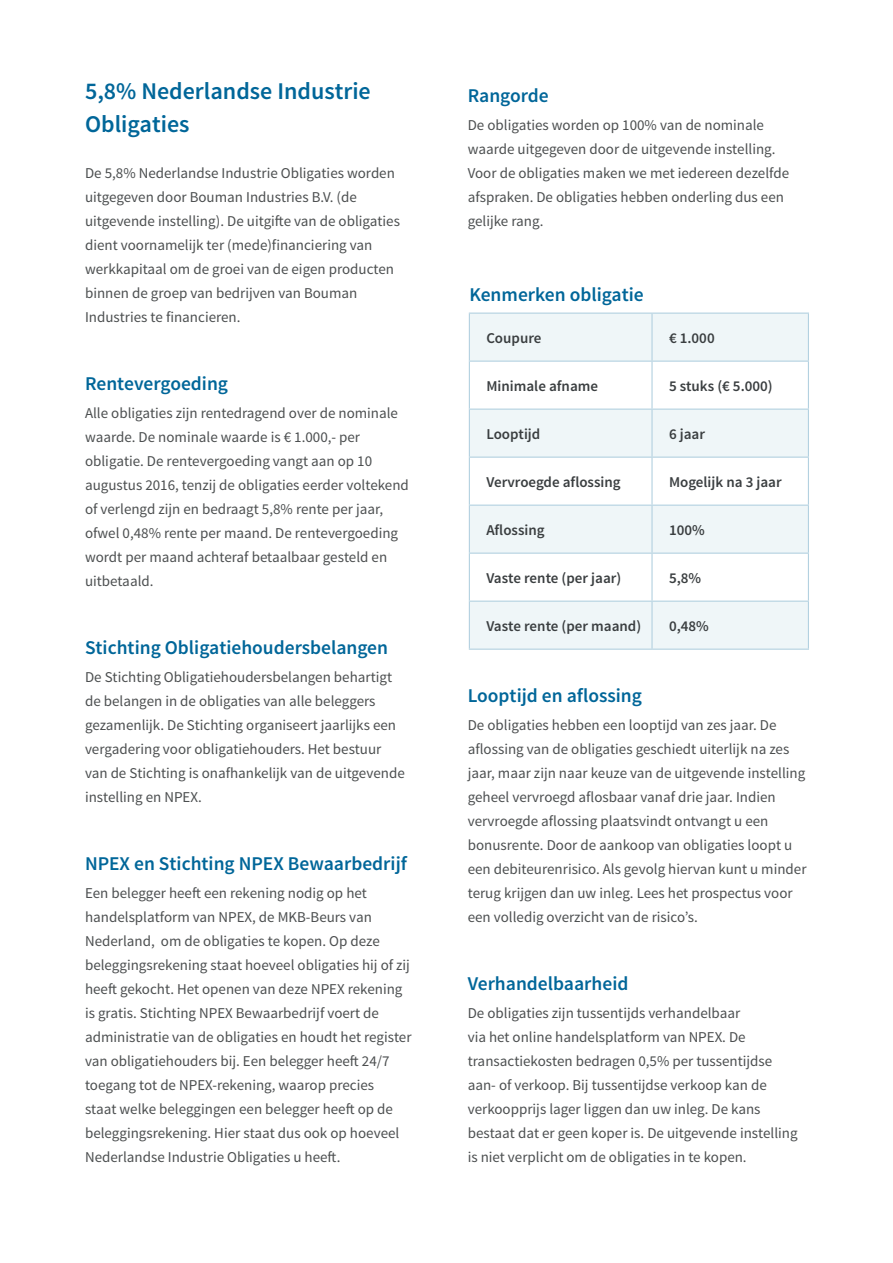
<style>
.page{position:relative;width:893px;height:1263px;background:#fff}
.page>*{position:absolute;margin:0;border:0;box-sizing:border-box;transform-origin:0 0}
.Header_02{font:600 24px/33px "Source Sans Pro";color:#069}
.Header_03{font:600 19.5px "Source Sans Pro";color:#069}
.Paragraph{font:15px/24px "Source Sans Pro";color:#4c4f50}
.Paragraph_vet{font:600 15px "Source Sans Pro";color:#3a3e40}
</style>
<div class="page">
<svg style="left:470px;top:314px;width:338px;height:335px;fill:#eff6f8"></svg>
<hr style="left:469px;top:314px;width:1px;height:47px;background:#b3d1e0">
<hr style="left:651px;top:314px;width:2px;height:47px;background:#b3d1e0">
<hr style="left:808px;top:314px;width:1px;height:47px;background:#b3d1e0">
<hr style="left:469px;top:361px;width:183px;height:1px;background:#b3d1e0">
<hr style="left:469px;top:362px;width:1px;height:47px;background:#b3d1e0">
<hr style="left:652px;top:361px;width:157px;height:1px;background:#b3d1e0">
<hr style="left:651px;top:362px;width:2px;height:47px;background:#b3d1e0">
<hr style="left:808px;top:362px;width:1px;height:47px;background:#b3d1e0">
<hr style="left:469px;top:409px;width:183px;height:1px;background:#b3d1e0">
<hr style="left:469px;top:410px;width:1px;height:47px;background:#b3d1e0">
<hr style="left:652px;top:409px;width:157px;height:1px;background:#b3d1e0">
<hr style="left:651px;top:410px;width:2px;height:47px;background:#b3d1e0">
<hr style="left:808px;top:410px;width:1px;height:47px;background:#b3d1e0">
<hr style="left:469px;top:457px;width:183px;height:1px;background:#b3d1e0">
<hr style="left:469px;top:458px;width:1px;height:47px;background:#b3d1e0">
<hr style="left:652px;top:457px;width:157px;height:1px;background:#b3d1e0">
<hr style="left:651px;top:458px;width:2px;height:47px;background:#b3d1e0">
<hr style="left:808px;top:458px;width:1px;height:47px;background:#b3d1e0">
<hr style="left:469px;top:505px;width:183px;height:1px;background:#b3d1e0">
<hr style="left:469px;top:506px;width:1px;height:47px;background:#b3d1e0">
<hr style="left:652px;top:505px;width:157px;height:1px;background:#b3d1e0">
<hr style="left:651px;top:506px;width:2px;height:47px;background:#b3d1e0">
<hr style="left:808px;top:506px;width:1px;height:47px;background:#b3d1e0">
<hr style="left:469px;top:553px;width:183px;height:1px;background:#b3d1e0">
<hr style="left:469px;top:554px;width:1px;height:47px;background:#b3d1e0">
<hr style="left:652px;top:553px;width:157px;height:1px;background:#b3d1e0">
<hr style="left:651px;top:554px;width:2px;height:47px;background:#b3d1e0">
<hr style="left:808px;top:554px;width:1px;height:47px;background:#b3d1e0">
<hr style="left:469px;top:601px;width:183px;height:1px;background:#b3d1e0">
<hr style="left:469px;top:602px;width:1px;height:47px;background:#b3d1e0">
<hr style="left:652px;top:601px;width:157px;height:1px;background:#b3d1e0">
<hr style="left:651px;top:602px;width:2px;height:47px;background:#b3d1e0">
<hr style="left:808px;top:602px;width:1px;height:47px;background:#b3d1e0">
<hr style="left:469px;top:649px;width:183px;height:1px;background:#b3d1e0">
<hr style="left:652px;top:649px;width:157px;height:1px;background:#b3d1e0">
<hr style="left:469px;top:313px;width:183px;height:1px;background:#b3d1e0">
<hr style="left:652px;top:313px;width:157px;height:1px;background:#b3d1e0">
<p class="Header_02" style="left:85px;top:75px;width:287px">5,8% Nederlandse Industrie<br>Obligaties</p>
<p class="Paragraph" style="left:85px;top:161px;width:316px">De 5,8% Nederlandse Industrie Obligaties worden uitgegeven door Bouman Industries B.V. (de uitgevende instelling). De uitgifte van de obligaties dient voornamelijk ter (mede)financiering van werkkapitaal om de groei van de eigen producten binnen de groep van bedrijven van Bouman Industries te financieren.</p>
<p class="Header_03" style="left:85px;top:371px;width:145px">Rentevergoeding</p>
<p class="Paragraph" style="left:85px;top:401px;width:325px">Alle obligaties zijn rentedragend over de nominale waarde. De nominale waarde is € 1.000,- per obligatie. De rentevergoeding vangt aan op 10 augustus 2016, tenzij de obligaties eerder voltekend of verlengd zijn en bedraagt 5,8% rente per jaar, ofwel 0,48% rente per maand. De rentevergoeding wordt per maand achteraf betaalbaar gesteld en uitbetaald.</p>
<p class="Header_03" style="left:85px;top:635px;width:305px">Stichting Obligatiehoudersbelangen</p>
<p class="Paragraph" style="left:85px;top:665px;width:313px">De Stichting Obligatiehoudersbelangen behartigt de belangen in de obligaties van alle beleggers gezamenlijk. De Stichting organiseert jaarlijks een vergadering voor obligatiehouders. Het bestuur</p>
<p class="Paragraph" style="left:85px;top:761px;width:321px">van de Stichting is onafhankelijk van de uitgevende instelling en NPEX.</p>
<p class="Header_03" style="left:85px;top:851px;width:323px">NPEX en Stichting NPEX Bewaarbedrijf</p>
<p class="Paragraph" style="left:85px;top:881px;width:328px">Een belegger heeft een rekening nodig op het handelsplatform van NPEX, de MKB-Beurs van Nederland, om de obligaties te kopen. Op deze beleggingsrekening staat hoeveel obligaties hij of zij heeft gekocht. Het openen van deze NPEX rekening is gratis. Stichting NPEX Bewaarbedrijf voert de administratie van de obligaties en houdt het register van obligatiehouders bij. Een belegger heeft 24/7 toegang tot de NPEX-rekening, waarop precies<br>staat welke beleggingen een belegger heeft op de beleggingsrekening. Hier staat dus ook op hoeveel Nederlandse Industrie Obligaties u heeft.</p>
<p class="Header_03" style="left:468px;top:83px;width:83px">Rangorde</p>
<p class="Paragraph" style="left:468px;top:113px;width:323px">De obligaties worden op 100% van de nominale waarde uitgegeven door de uitgevende instelling.<br>Voor de obligaties maken we met iedereen dezelfde afspraken. De obligaties hebben onderling dus een gelijke rang.</p>
<p class="Header_03" style="left:469px;top:282px;width:176px">Kenmerken obligatie</p>
<p class="Paragraph_vet" style="left:486px;top:328px;width:57px">Coupure</p>
<p class="Paragraph_vet" style="left:669px;top:328px;width:47px">€ 1.000</p>
<p class="Paragraph_vet" style="left:486px;top:376px;width:113px">Minimale afname</p>
<p class="Paragraph_vet" style="left:669px;top:376px;width:105px">5 stuks (€ 5.000)</p>
<p class="Paragraph_vet" style="left:486px;top:424px;width:55px">Looptijd</p>
<p class="Paragraph_vet" style="left:669px;top:424px;width:37px">6 jaar</p>
<p class="Paragraph_vet" style="left:486px;top:472px;width:136px">Vervroegde aflossing</p>
<p class="Paragraph_vet" style="left:669px;top:472px;width:114px">Mogelijk na 3 jaar</p>
<p class="Paragraph_vet" style="left:486px;top:520px;width:60px">Aflossing</p>
<p class="Paragraph_vet" style="left:669px;top:520px;width:37px">100%</p>
<p class="Paragraph_vet" style="left:486px;top:568px;width:136px">Vaste rente (per jaar)</p>
<p class="Paragraph_vet" style="left:669px;top:568px;width:34px">5,8%</p>
<p class="Paragraph_vet" style="left:486px;top:616px;width:156px">Vaste rente (per maand)</p>
<p class="Paragraph_vet" style="left:669px;top:616px;width:41px">0,48%</p>
<p class="Header_03" style="left:468px;top:683px;width:176px">Looptijd en aflossing</p>
<p class="Paragraph" style="left:468px;top:713px;width:340px">De obligaties hebben een looptijd van zes jaar. De aflossing van de obligaties geschiedt uiterlijk na zes jaar, maar zijn naar keuze van de uitgevende instelling geheel vervroegd aflosbaar vanaf drie jaar. Indien vervroegde aflossing plaatsvindt ontvangt u een bonusrente. Door de aankoop van obligaties loopt u een debiteurenrisico. Als gevolg hiervan kunt u minder terug krijgen dan uw inleg. Lees het prospectus voor een volledig overzicht van de risico’s.</p>
<p class="Header_03" style="left:468px;top:971px;width:162px">Verhandelbaarheid</p>
<p class="Paragraph" style="left:468px;top:1001px;width:331px">De obligaties zijn tussentijds verhandelbaar<br>via het online handelsplatform van NPEX. De transactiekosten bedragen 0,5% per tussentijdse aan- of verkoop. Bij tussentijdse verkoop kan de verkoopprijs lager liggen dan uw inleg. De kans bestaat dat er geen koper is. De uitgevende instelling is niet verplicht om de obligaties in te kopen.</p>
</div>
